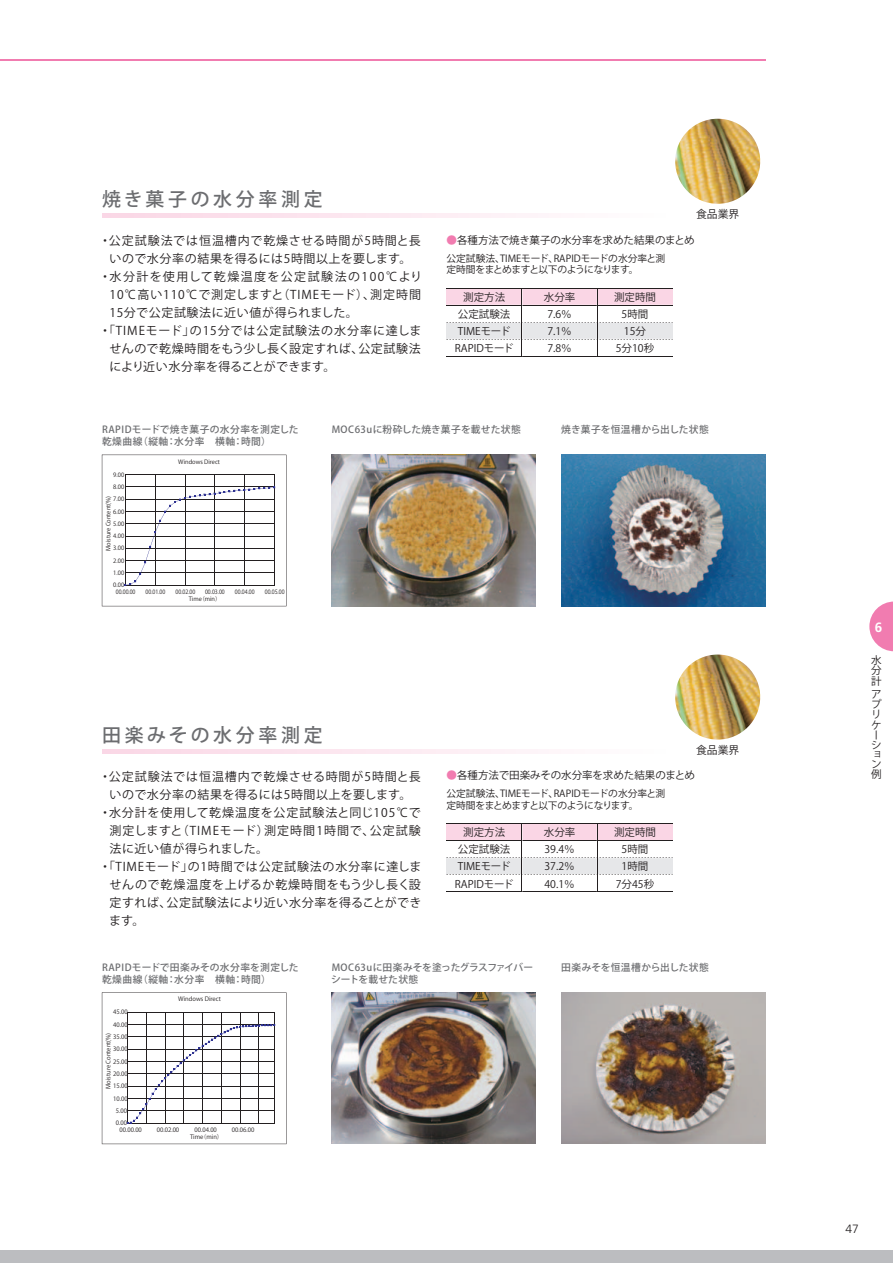
<style>
.page{position:relative;width:893px;height:1263px;background:#fff}
.page>*{position:absolute;margin:0;border:0;box-sizing:border-box;transform-origin:0 0}
.t1{font:18.9px "Koz Go Pro Medium 90 pv RKSJ H";letter-spacing:.2em;color:#6c6d70}
.t2{font:700 13.5px "Frutiger LT Std";color:#fff}
.t3{font:12px "Koz Go Pro Regular 90 pv RKSJ H";letter-spacing:.05em;color:#231f20}
.t4{font:12px "Koz Go Pro Regular 90 pv RKSJ H";letter-spacing:.075em;color:#231f20}
.t5{font:12px "Koz Go Pro Regular 90 pv RKSJ H";letter-spacing:.08em;color:#231f20}
.t6{font:12px "Koz Go Pro Regular 90 pv RKSJ H";letter-spacing:.09em;color:#231f20}
.t7{font:12px "Koz Go Pro Regular 90 pv RKSJ H";letter-spacing:.125em;color:#231f20}
.t8{font:12px "Koz Go Pro Regular 90 pv RKSJ H";letter-spacing:.01em;color:#231f20}
.t9{font:300 12px "Frutiger LT Std";color:#231f20}
.t10{font:10.8px "Koz Go Pro Regular 90 pv RKSJ H";color:#231f20}
.t11{font:10.5px/17.1px "Koz Go Pro Regular 90 pv RKSJ H";color:#231f20;text-align:center}
.t12{font:10.5px/10.2px "Koz Go Pro Regular 90 pv RKSJ V";color:#231f20;text-align:justify}
.t13{font:9.75px/11.7px "Koz Go Pro Regular 90 pv RKSJ H";letter-spacing:-.02em;color:#231f20}
.t14{font:9.75px/11.7px "Koz Go Pro Medium 90 pv RKSJ H";letter-spacing:.05em;color:#6c6d70}
.t15{font:9.75px/11.7px "Koz Go Pro Medium 90 pv RKSJ H";letter-spacing:.01em;color:#6c6d70}
.t16{font:9.75px "Koz Go Pro Medium 90 pv RKSJ H";letter-spacing:.03em;color:#6c6d70}
.t17{font:6px "Koz Go Pro Regular 90 pv RKSJ H";color:#231f20}
.t18{font:5.85px "Koz Go Pro Regular 90 pv RKSJ H";color:#231f20}
.t19{font:5.85px "Koz Go Pro Regular 90 pv RKSJ H";color:#231f20;scale:.9 1}
.s1{color:#f17cb0}
</style>
<div class="page">
<svg style="left:869px;top:601px;width:24px;height:50px"></svg>
<div style="left:0;top:1250px;width:893px;height:13px;background:#bcbdc0"></div>
<hr style="left:0;top:59px;width:765px;height:1px;background:#f17cb0">
<div style="left:446px;top:288px;width:227px;height:17px;background:#fad6e5"></div>
<img style="left:332px;top:455px;width:204px;height:151px">
<img style="left:561px;top:455px;width:204px;height:151px">
<svg style="left:102px;top:214px;width:436px;height:4px"></svg>
<div style="left:446px;top:322px;width:227px;height:17px;background:#e6e7e9"></div>
<img style="left:332px;top:993px;width:204px;height:151px">
<img style="left:561px;top:993px;width:204px;height:151px">
<svg style="left:102px;top:749px;width:436px;height:5px"></svg>
<hr style="left:446px;top:305px;width:227px;height:1px;background:#231f20">
<svg style="left:446px;top:322px;width:227px;height:1px"></svg>
<svg style="left:446px;top:339px;width:227px;height:1px"></svg>
<hr style="left:446px;top:356px;width:227px;height:1px;background:#231f20">
<hr style="left:522px;top:288px;width:1px;height:68px;background:#231f20">
<hr style="left:597px;top:288px;width:1px;height:68px;background:#231f20">
<hr style="left:446px;top:288px;width:227px;height:1px;background:#231f20">
<div style="left:446px;top:824px;width:227px;height:17px;background:#fad6e5"></div>
<div style="left:446px;top:858px;width:227px;height:17px;background:#e6e7e9"></div>
<hr style="left:446px;top:840px;width:227px;height:1px;background:#231f20">
<svg style="left:446px;top:857px;width:227px;height:1px"></svg>
<svg style="left:446px;top:874px;width:227px;height:1px"></svg>
<hr style="left:446px;top:891px;width:227px;height:1px;background:#231f20">
<hr style="left:522px;top:824px;width:1px;height:68px;background:#231f20">
<hr style="left:597px;top:824px;width:1px;height:68px;background:#231f20">
<hr style="left:446px;top:823px;width:227px;height:1px;background:#231f20">
<svg style="left:102px;top:455px;width:184px;height:151px"></svg>
<svg style="left:102px;top:992px;width:185px;height:152px"></svg>
<img style="left:675px;top:654px;width:85px;height:86px;border-radius:50%">
<img style="left:675px;top:119px;width:85px;height:85px;border-radius:50%">
<h1 class="t1" style="left:102px;top:192px;width:222px">焼き菓子の水分率測定</h1>
<p class="t4" style="left:99px;top:236px;width:323px">・公定試験法では恒温槽内で乾燥させる時間が5時間と長</p>
<p class="t11" style="left:446px;top:233px;width:250px"><span class="s1">●</span>各種方法で焼き菓子の水分率を求めた結果のまとめ</p>
<p class="t3" style="left:110px;top:254px;width:303px">いので水分率の結果を得るには5時間以上を要します。</p>
<p class="t7" style="left:99px;top:272px;width:325px">・水分計を使用して乾燥温度を公定試験法の100℃より</p>
<p class="t4" style="left:110px;top:290px;width:313px">10℃高い110℃で測定しますと（TIMEモード）、測定時間</p>
<p class="t3" style="left:110px;top:308px;width:250px">15分で公定試験法に近い値が得られました。</p>
<p class="t5" style="left:99px;top:326px;width:324px">・「TIMEモード」の15分では公定試験法の水分率に達しま</p>
<p class="t3" style="left:110px;top:344px;width:313px">せんので乾燥時間をもう少し長く設定すれば、公定試験法</p>
<p class="t8" style="left:110px;top:362px;width:227px">により近い水分率を得ることができます。</p>
<p class="t10" style="left:696px;top:210px;width:45px">食品業界</p>
<p class="t13" style="left:446px;top:253px;width:220px">公定試験法、TIMEモード、RAPIDモードの水分率と測定時間をまとめますと以下のようになります。</p>
<p class="t11" style="left:544px;top:290px;width:33px">水分率<br>7.6％<br>7.1％<br>7.8％</p>
<p class="t11" style="left:614px;top:290px;width:43px">測定時間<br>5時間<br>15分<br>5分10秒</p>
<p class="t11" style="left:455px;top:290px;width:60px">測定方法<br>公定試験法<br>TIMEモード<br>RAPIDモード</p>
<p class="t14" style="left:102px;top:425px;width:198px">RAPIDモードで焼き菓子の水分率を測定した乾燥曲線（縦軸：水分率　横軸：時間）</p>
<p class="t16" style="left:332px;top:426px;width:191px">MOC63uに粉砕した焼き菓子を載せた状態</p>
<p class="t15" style="left:561px;top:425px;width:149px">焼き菓子を恒温槽から出した状態</p>
<p class="t18" style="left:113px;top:472px;width:13px">9.00</p>
<p class="t18" style="left:113px;top:485px;width:13px">8.00</p>
<p class="t18" style="left:106px;top:551px;width:56px;rotate:-90deg">Moisture Content(%)</p>
<p class="t18" style="left:113px;top:497px;width:13px">7.00</p>
<p class="t18" style="left:113px;top:509px;width:13px">6.00</p>
<p class="t18" style="left:113px;top:521px;width:13px">5.00</p>
<p class="t18" style="left:113px;top:534px;width:13px">4.00</p>
<p class="t18" style="left:113px;top:546px;width:13px">3.00</p>
<p class="t18" style="left:113px;top:558px;width:13px">2.00</p>
<p class="t18" style="left:113px;top:570px;width:13px">1.00</p>
<p class="t18" style="left:178px;top:459px;width:43px">Windows Direct</p>
<p class="t18" style="left:113px;top:583px;width:13px">0.00</p>
<p class="t19" style="left:116px;top:589px;width:24px">00.00.00</p>
<p class="t19" style="left:146px;top:589px;width:24px">00.01.00</p>
<p class="t19" style="left:175px;top:589px;width:24px">00.02.00</p>
<p class="t19" style="left:205px;top:589px;width:24px">00.03.00</p>
<p class="t19" style="left:235px;top:589px;width:24px">00.04.00</p>
<p class="t19" style="left:265px;top:589px;width:24px">00.05.00</p>
<p class="t18" style="left:189px;top:597px;width:34px">Time（min）</p>
<h1 class="t1" style="left:102px;top:728px;width:222px">田楽みその水分率測定</h1>
<p class="t4" style="left:99px;top:772px;width:323px">・公定試験法では恒温槽内で乾燥させる時間が5時間と長</p>
<p class="t3" style="left:110px;top:790px;width:303px">いので水分率の結果を得るには5時間以上を要します。</p>
<p class="t5" style="left:99px;top:808px;width:323px">・水分計を使用して乾燥温度を公定試験法と同じ105℃で</p>
<p class="t6" style="left:110px;top:826px;width:313px">測定しますと（TIMEモード）測定時間1時間で、公定試験</p>
<p class="t3" style="left:110px;top:844px;width:160px">法に近い値が得られました。</p>
<p class="t3" style="left:99px;top:862px;width:324px">・「TIMEモード」の1時間では公定試験法の水分率に達しま</p>
<p class="t3" style="left:110px;top:880px;width:313px">せんので乾燥温度を上げるか乾燥時間をもう少し長く設</p>
<p class="t3" style="left:110px;top:898px;width:313px">定すれば、公定試験法により近い水分率を得ることができ</p>
<p class="t3" style="left:109px;top:916px;width:37px">ます。</p>
<p class="t10" style="left:696px;top:746px;width:45px">食品業界</p>
<p class="t11" style="left:446px;top:768px;width:250px"><span class="s1">●</span>各種方法で田楽みその水分率を求めた結果のまとめ</p>
<p class="t13" style="left:446px;top:789px;width:220px">公定試験法、TIMEモード、RAPIDモードの水分率と測定時間をまとめますと以下のようになります。</p>
<p class="t11" style="left:544px;top:825px;width:33px;text-align:justify">水分率39.4％37.2％40.1％</p>
<p class="t11" style="left:614px;top:825px;width:43px">測定時間<br>5時間<br>1時間<br>7分45秒</p>
<p class="t11" style="left:455px;top:825px;width:60px">測定方法<br>公定試験法<br>TIMEモード<br>RAPIDモード</p>
<p class="t14" style="left:102px;top:963px;width:198px">RAPIDモードで田楽みその水分率を測定した乾燥曲線（縦軸：水分率　横軸：時間）</p>
<p class="t15" style="left:331px;top:963px;width:204px">MOC63uに田楽みそを塗ったグラスファイバーシートを載せた状態</p>
<p class="t16" style="left:561px;top:964px;width:149px">田楽みそを恒温槽から出した状態</p>
<p class="t17" style="left:113px;top:1010px;width:16px">45.00</p>
<p class="t17" style="left:113px;top:1022px;width:16px">40.00</p>
<p class="t17" style="left:106px;top:1089px;width:57px;rotate:-90deg">Moisture Content(%)</p>
<p class="t17" style="left:113px;top:1034px;width:16px">35.00</p>
<p class="t17" style="left:113px;top:1047px;width:16px">30.00</p>
<p class="t17" style="left:113px;top:1059px;width:16px">25.00</p>
<p class="t17" style="left:113px;top:1071px;width:16px">20.00</p>
<p class="t17" style="left:113px;top:1084px;width:16px">15.00</p>
<p class="t17" style="left:113px;top:1096px;width:16px">10.00</p>
<p class="t17" style="left:116px;top:1108px;width:13px">5.00</p>
<p class="t17" style="left:178px;top:997px;width:44px">Windows Direct</p>
<p class="t17" style="left:116px;top:1121px;width:13px">0.00</p>
<p class="t17" style="left:119px;top:1127px;width:24px">00.00.00</p>
<p class="t17" style="left:157px;top:1127px;width:24px">00.02.00</p>
<p class="t17" style="left:194px;top:1127px;width:24px">00.04.00</p>
<p class="t17" style="left:232px;top:1127px;width:24px">00.06.00</p>
<p class="t17" style="left:190px;top:1134px;width:34px">Time（min）</p>
<p class="t2" style="left:875px;top:619px;width:9px">6</p>
<p class="t12" style="left:871px;top:656px;width:12px">水分計</p>
<p class="t12" style="left:871px;top:690px;width:12px;text-align:left">アプリケーシ</p>
<p class="t12" style="left:871px;top:751px;width:11px;line-height:9.8px">ョン例</p>
<p class="t9" style="left:846px;top:1224px;width:15px">47</p>
</div>
